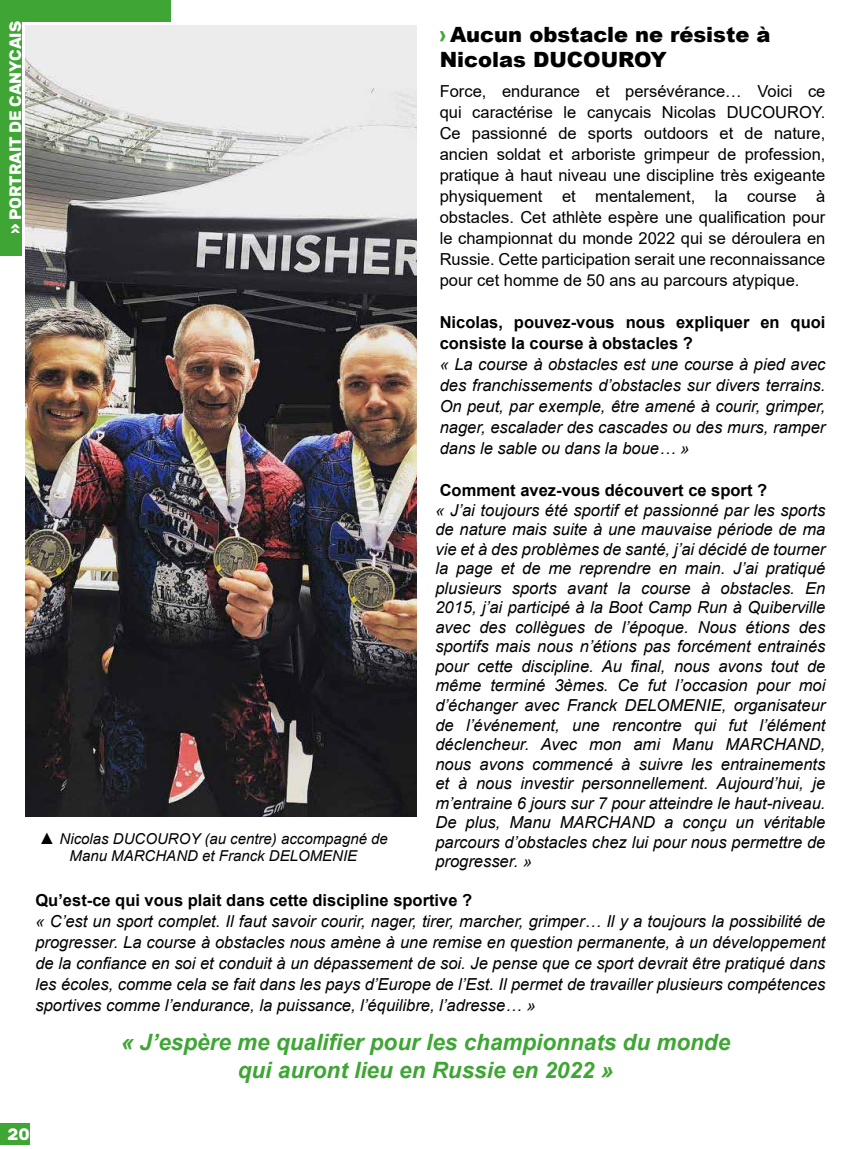
<style>
.page{position:relative;width:851px;height:1149px;background:#fff}
.page>*{position:absolute;margin:0;border:0;box-sizing:border-box;transform-origin:0 0}
.t1{font:italic 700 22.5px/27px "Arial";color:#3fa535;text-align:center}
.t2{font:900 21px/25.2px "Arial";color:#000}
.t3{font:italic 16.5px/19.5px "Arial";color:#000;text-align:justify}
.t4{font:16.5px/21px "Arial";color:#000;text-align:justify}
.t5{font:700 16.5px/21px "Arial";color:#000}
.t6{font:700 16.5px "Rubik";color:#fff}
.t7{font:italic 15px/16.5px "Arial";color:#000;text-align:center}
.s1{font-size:22.5px;color:#3fa535}
.s2{font-size:16.5px}
</style>
<div class="page">
<img style="left:26px;top:26px;width:391px;height:790px">
<div style="left:0;top:1123px;width:30px;height:21px;background:#3fa535"></div>
<div style="left:0;top:0;width:170px;height:21px;background:#3fa535"></div>
<div style="left:0;top:0;width:21px;height:255px;background:#3fa535"></div>
<p class="t6" style="left:6px;top:234px;width:214px;rotate:-90deg">» PORTRAIT DE CANYCAIS</p>
<p class="t2" style="left:439px;top:21px;width:332px"><span class="s1">›</span> Aucun obstacle ne résiste à<br>Nicolas DUCOUROY</p>
<p class="t4" style="left:439px;top:80px;width:387px">Force, endurance et persévérance… Voici ce qui caractérise le canycais Nicolas DUCOUROY.<br>Ce passionné de sports outdoors et de nature, ancien soldat et arboriste grimpeur de profession, pratique à haut niveau une discipline très exigeante physiquement et mentalement, la course à obstacles. Cet athlète espère une qualification pour le championnat du monde 2022 qui se déroulera en Russie. Cette participation serait une reconnaissance pour cet homme de 50 ans au parcours atypique.</p>
<p class="t5" style="left:439px;top:312px;width:387px">Nicolas, pouvez-vous nous expliquer en quoi consiste la course à obstacles ?</p>
<p class="t3" style="left:439px;top:354px;width:387px;line-height:21px">« La course à obstacles est une course à pied avec des franchissements d’obstacles sur divers terrains.<br>On peut, par exemple, être amené à courir, grimper, nager, escalader des cascades ou des murs, ramper dans le sable ou dans la boue… »</p>
<p class="t5" style="left:439px;top:480px;width:329px">Comment avez-vous découvert ce sport ?</p>
<p class="t3" style="left:435px;top:500px;width:391px">« J’ai toujours été sportif et passionné par les sports de nature mais suite à une mauvaise période de ma vie et à des problèmes de santé, j’ai décidé de tourner la page et de me reprendre en main. J’ai pratiqué plusieurs sports avant la course à obstacles. En 2015, j’ai participé à la Boot Camp Run à Quiberville avec des collègues de l’époque. Nous étions des sportifs mais nous n’étions pas forcément entrainés pour cette discipline. Au final, nous avons tout de même terminé 3èmes. Ce fut l’occasion pour moi d’échanger avec Franck DELOMENIE, organisateur de l’événement, une rencontre qui fut l’élément déclencheur. Avec mon ami Manu MARCHAND, nous avons commencé à suivre les entrainements et à nous investir personnellement. Aujourd’hui, je m’entraine 6 jours sur 7 pour atteindre le haut-niveau.<br>De plus, Manu MARCHAND a conçu un véritable parcours d’obstacles chez lui pour nous permettre de progresser. »</p>
<p class="t7" style="left:39px;top:830px;width:350px"><span class="s2">▲</span> Nicolas DUCOUROY (au centre) accompagné de<br>Manu MARCHAND et Franck DELOMENIE</p>
<p class="t5" style="left:35px;top:889px;width:438px">Qu’est-ce qui vous plait dans cette discipline sportive ?</p>
<p class="t3" style="left:35px;top:910px;width:791px;line-height:21px">« C’est un sport complet. Il faut savoir courir, nager, tirer, marcher, grimper… Il y a toujours la possibilité de progresser. La course à obstacles nous amène à une remise en question permanente, à un développement de la confiance en soi et conduit à un dépassement de soi. Je pense que ce sport devrait être pratiqué dans les écoles, comme cela se fait dans les pays d’Europe de l’Est. Il permet de travailler plusieurs compétences sportives comme l’endurance, la puissance, l’équilibre, l’adresse… »</p>
<h1 class="t1" style="left:121px;top:1029px;width:610px">« J’espère me qualifier pour les championnats du monde qui auront lieu en Russie en 2022 »</h1>
<p class="t6" style="left:7px;top:1124px;width:24px">20</p>
</div>
